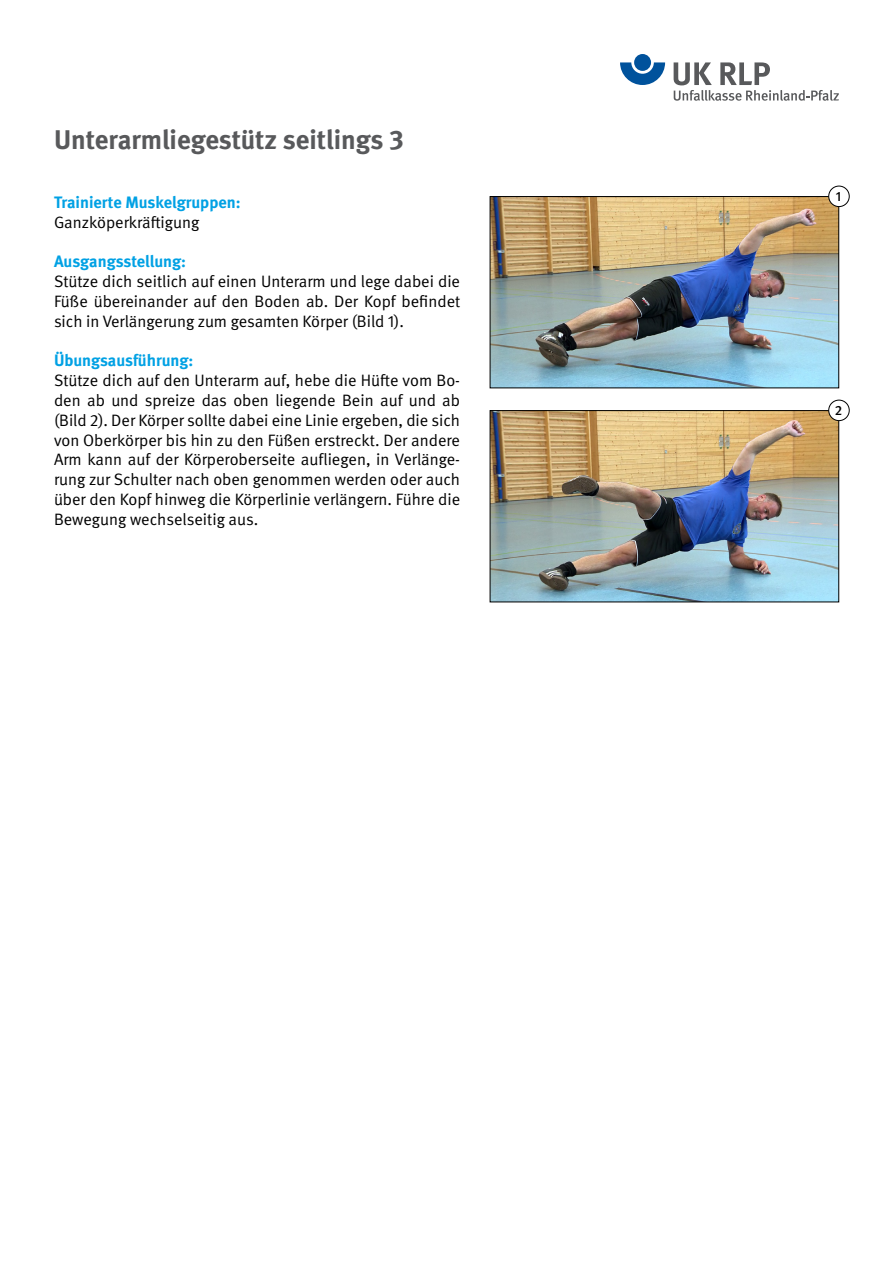
<style>
.page{position:relative;width:893px;height:1263px;background:#fff}
.page>*{position:absolute;margin:0;border:0;box-sizing:border-box;transform-origin:0 0}
.t1{font:700 27px "DGUV Meta";color:#58595b}
.t2{font:16.5px/19.8px "DGUV Meta";color:#000;text-align:justify}
.t3{font:700 16.5px "DGUV Meta";color:#00a1e4}
.t4{font:500 13.5px "DGUV Meta";color:#000}
</style>
<div class="page">
<svg style="left:620px;top:62px;width:45px;height:23px"></svg>
<div style="left:634px;top:54px;width:17px;height:17px;background:#00529c;border-radius:50%"></div>
<svg style="left:674px;top:62px;width:165px;height:39px"></svg>
<img style="left:492px;top:198px;width:345px;height:188px">
<div style="left:490px;top:196px;width:349px;height:192px;border:1px solid #000"></div>
<img style="left:492px;top:412px;width:345px;height:188px">
<div style="left:490px;top:410px;width:349px;height:192px;border:1px solid #000"></div>
<div style="left:829px;top:186px;width:20px;height:21px;background:#fff;border-radius:50%"></div>
<div style="left:828px;top:186px;width:22px;height:21px;border:1px solid #000;border-radius:50%"></div>
<div style="left:829px;top:400px;width:20px;height:21px;background:#fff;border-radius:50%"></div>
<div style="left:828px;top:400px;width:22px;height:21px;border:1px solid #000;border-radius:50%"></div>
<h1 class="t1" style="left:54px;top:123px;width:351px">Unterarmliegestütz seitlings 3</h1>
<p class="t3" style="left:54px;top:192px;width:188px">Trainierte Muskelgruppen:</p>
<p class="t2" style="left:54px;top:213px;width:147px">Ganzköperkräftigung</p>
<p class="t3" style="left:54px;top:252px;width:133px">Ausgangsstellung:</p>
<p class="t2" style="left:54px;top:272px;width:408px">Stütze dich seitlich auf einen Unterarm und lege dabei die Füße übereinander auf den Boden ab. Der Kopf befindet sich in Verlängerung zum gesamten Körper (Bild 1).</p>
<p class="t3" style="left:54px;top:351px;width:141px">Übungsausführung:</p>
<p class="t2" style="left:54px;top:371px;width:408px">Stütze dich auf den Unterarm auf, hebe die Hüfte vom Bo&shy;den ab und spreize das oben liegende Bein auf und ab (Bild 2). Der Körper sollte dabei eine Linie ergeben, die sich von Oberkörper bis hin zu den Füßen erstreckt. Der andere Arm kann auf der Körperoberseite aufliegen, in Verlänge&shy;rung zur Schulter nach oben genommen werden oder auch über den Kopf hinweg die Körperlinie verlängern. Führe die Bewegung wechselseitig aus.</p>
<p class="t4" style="left:836px;top:188px;width:7px">1</p>
<p class="t4" style="left:835px;top:402px;width:9px">2</p>
</div>
